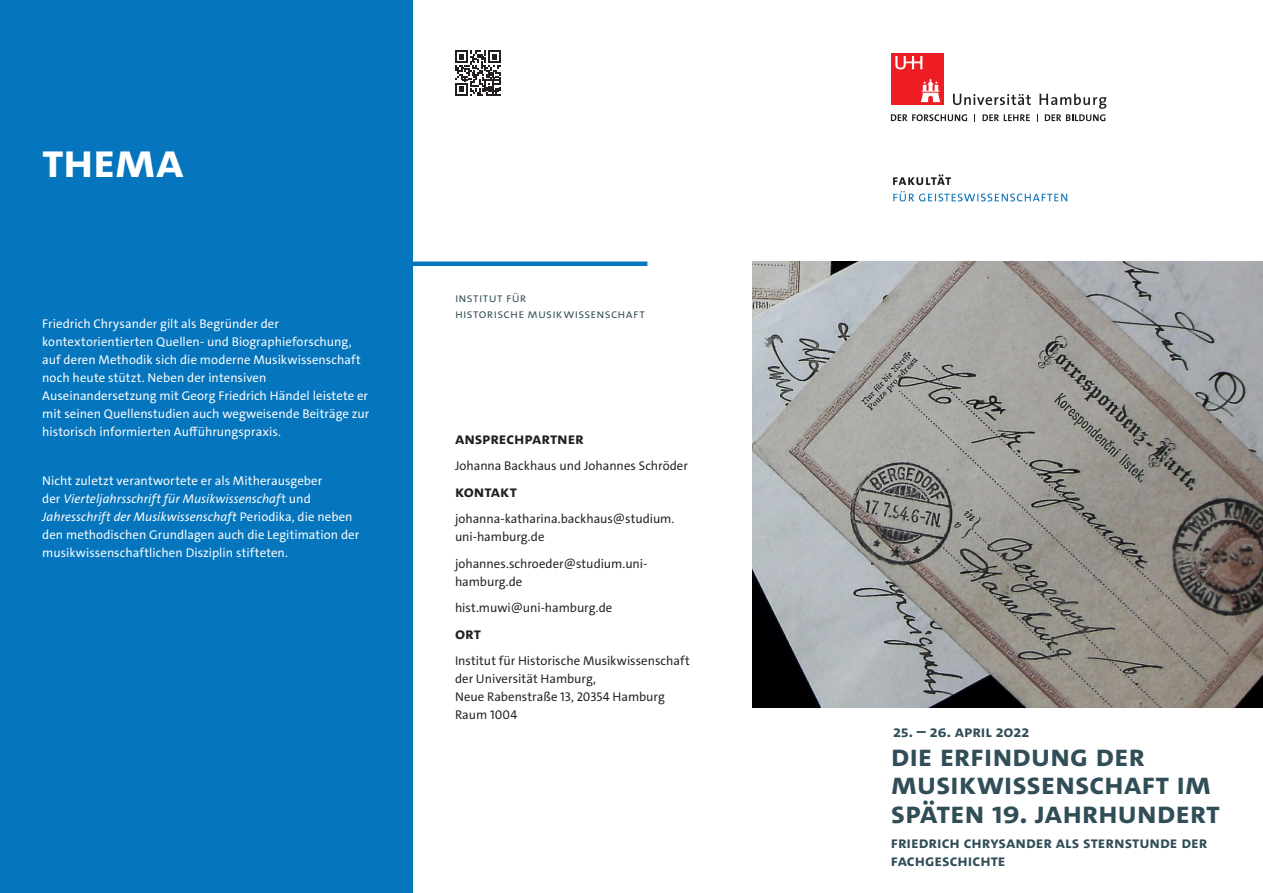
<style>
.page{position:relative;width:1263px;height:893px;background:#fff}
.page>*{position:absolute;margin:0;border:0;box-sizing:border-box;transform-origin:0 0}
.h2___groß___weiß{font:49.5px "The Sans UHH Bold Caps";letter-spacing:-.02em;color:#fff}
.h1___titel___steingr{font:31.5px/28.5px "The Sans UHH Bold Caps";letter-spacing:-.01em;color:#314e58}
.h1___titel___steingr-2{font:16.5px/18px "The Sans UHH Bold Caps";color:#314e58}
.h2___kontakt{font:16.5px "The Sans UHH Bold Caps";letter-spacing:-.005em;color:#231f20}
.p___weniger_abstand{font:16.5px "The Sans UHH Bold Caps";color:#231f20}
.h4___weiß{font:12.75px/18px "The Sans UHH";letter-spacing:.005em;color:#fff}
.p___weniger_abstand-2{font:12.75px/18px "The Sans UHH";color:#231f20}
.wortmarke___rückseit{font:12.75px "The Sans UHH Semi Light Caps";letter-spacing:.02em;color:#314e58}
.h2___kontakt-2{font:12.75px "The Sans UHH";color:#231f20}
.s1{font-style:italic}
</style>
<div class="page">
<div style="left:0;top:0;width:412px;height:893px;background:#0575bd"></div>
<div style="left:412px;top:261px;width:235px;height:5px;background:#0575bd"></div>
<img style="left:893px;top:175px;width:174px;height:26px">
<img style="left:753px;top:261px;width:510px;height:446px">
<svg style="left:455px;top:50px;width:46px;height:46px"></svg>
<svg style="left:953px;top:94px;width:78px;height:11px"></svg>
<div style="left:891px;top:53px;width:53px;height:52px;background:#ee1d23"></div>
<svg style="left:921px;top:79px;width:19px;height:23px"></svg>
<svg style="left:895px;top:56px;width:27px;height:13px"></svg>
<svg style="left:891px;top:114px;width:76px;height:7px"></svg>
<svg style="left:982px;top:114px;width:48px;height:7px"></svg>
<svg style="left:1037px;top:94px;width:69px;height:28px"></svg>
<h2 class="h2___groß___weiß" style="left:42px;top:129px;width:143px">Thema</h2>
<h4 class="h4___weiß" style="left:42px;top:315px;width:328px">Friedrich Chrysander gilt als Begründer der kontextorientierten Quellen- und Biographieforschung, auf deren Methodik sich die moderne Musikwissenschaft noch heute stützt. Neben der intensiven Auseinandersetzung mit Georg Friedrich Händel leistete er mit seinen Quellenstudien auch wegweisende Beiträge zur historisch informierten Aufführungspraxis.</h4>
<h4 class="h4___weiß" style="left:42px;top:472px;width:319px">Nicht zuletzt verantwortete er als Mitherausgeber<br>der <span class="s1">Vierteljahrsschrift für Musikwissenschaf</span>t und <span class="s1">Jahresschrift der Musikwissenschaft</span> Periodika, die neben den methodischen Grundlagen auch die Legitimation der musikwissenschaftlichen Disziplin stifteten.</h4>
<p class="wortmarke___rückseit" style="left:455px;top:290px;width:73px">Institut für</p>
<p class="wortmarke___rückseit" style="left:455px;top:306px;width:191px">historische Musikwissenschaft</p>
<h2 class="h2___kontakt" style="left:455px;top:428px;width:130px">ansprechpartner</h2>
<h2 class="h2___kontakt-2" style="left:455px;top:458px;width:234px">Johanna Backhaus und Johannes Schröder</h2>
<h2 class="h2___kontakt" style="left:455px;top:481px;width:63px">kontakt</h2>
<p class="p___weniger_abstand-2" style="left:455px;top:510px;width:221px">johanna-katharina.backhaus@studium. uni-hamburg.de</p>
<p class="p___weniger_abstand-2" style="left:455px;top:555px;width:194px">johannes.schroeder@studium.uni&shy;hamburg.de</p>
<p class="p___weniger_abstand-2" style="left:455px;top:599px;width:159px">hist.muwi@uni-hamburg.de</p>
<p class="p___weniger_abstand" style="left:455px;top:623px;width:27px">ort</p>
<p class="p___weniger_abstand-2" style="left:455px;top:652px;width:236px">Institut für Historische Musikwissenschaft der Universität Hamburg,<br>Neue Rabenstraße 13, 20354 Hamburg<br>Raum 1004</p>
<h1 class="h1___titel___steingr-2" style="left:893px;top:723px;width:138px">25. – 26. April 2022</h1>
<h1 class="h1___titel___steingr" style="left:891px;top:741px;width:331px">Die Erfindung der musikwissenschaft im späten 19. jahrhundert</h1>
<h1 class="h1___titel___steingr-2" style="left:891px;top:834px;width:318px">Friedrich chrysander als sternstunde der fachgeschichte</h1>
</div>
